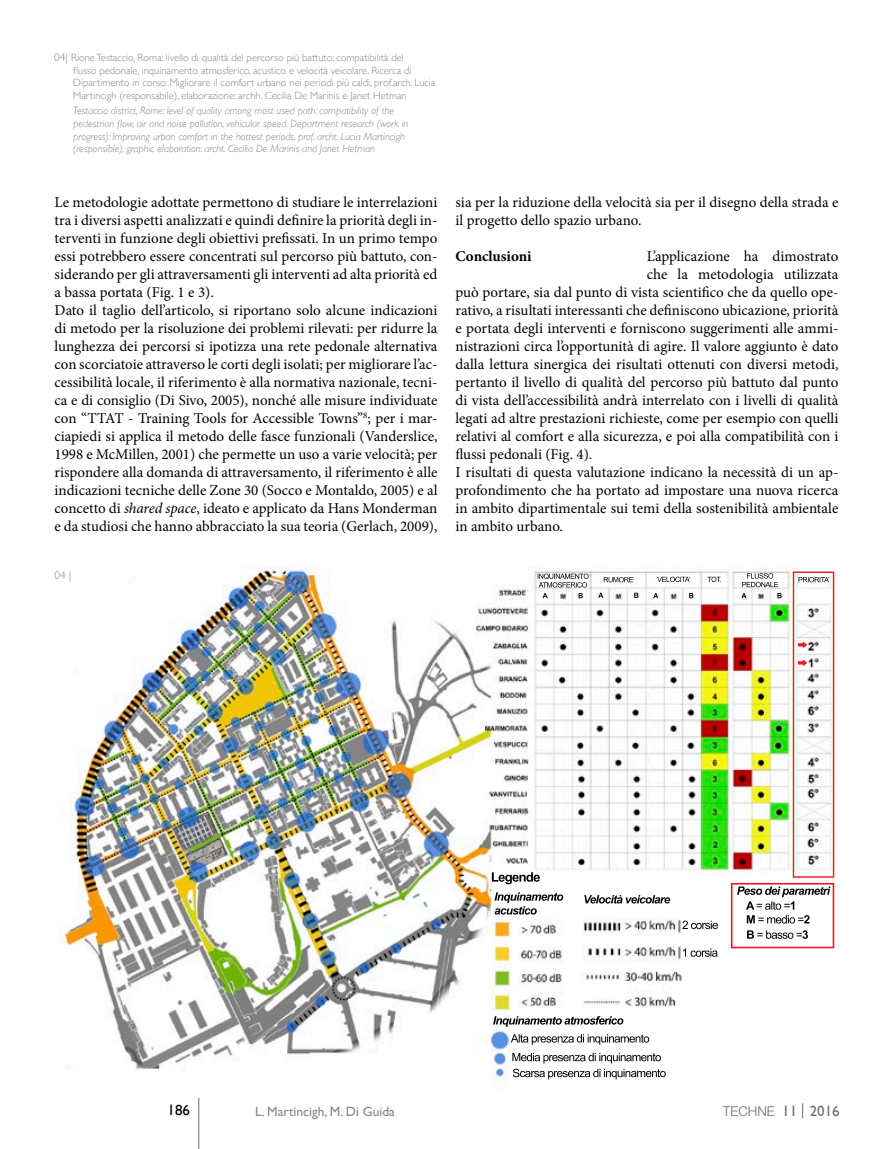
<style>
.page{position:relative;width:893px;height:1149px;background:#fff}
.page>*{position:absolute;margin:0;border:0;box-sizing:border-box;transform-origin:0 0}
.t1{font:15px/18px "Minion Pro";color:#000}
.t2{font:700 15px "Minion Pro";color:#000}
.t3{font:15px "Gill Sans";color:#000}
.t4{font:13.5px "Gill Sans";color:#878786}
.t5{font:300 13.5px "Helvetica Neue";color:#6e6e6e}
.t6{font:300 11.25px "Gill Sans";color:#878786}
.t7{font:300 10.5px/12.8px "Gill Sans";color:#878786}
.t8{font:italic 300 10.5px/12.8px "Gill Sans";color:#878786}
.s1{font-size:11.25px}
.s2{font-style:italic}
.s3{font-family:"Gill Sans";font-weight:400;font-size:15px}
</style>
<div class="page">
<svg style="left:802px;top:1103px;width:1px;height:15px"></svg>
<hr style="left:198px;top:1097px;width:1px;height:51px;background:#6e6e6e">
<img style="left:60px;top:566px;width:775px;height:518px">
<img style="left:793px;top:571px;width:41px;height:306px">
<svg style="left:798px;top:659px;width:9px;height:7px"></svg>
<svg style="left:798px;top:641px;width:9px;height:7px"></svg>
<img style="left:731px;top:882px;width:103px;height:66px">
<p class="t7" style="left:73px;top:51px;width:364px;text-indent:-19px"><span class="s1">04|</span> Rione Testaccio, Roma: livello di qualità del percorso più battuto: compatibilità del<br>flusso pedonale, inquinamento atmosferico, acustico e velocità veicolare. Ricerca di Dipartimento in corso: Migliorare il comfort urbano nei periodi più caldi, prof.arch. Lucia Martincigh (responsabile), elaborazione: archh. Cecilia De Marinis e Janet Hetman</p>
<p class="t8" style="left:73px;top:104px;width:337px">Testaccio district, Rome: level of quality among most used path: compatibility of the pedestrian flow, air and noise pollution, vehicular speed. Department research (work in progress): Improving urban comfort in the hottest periods, prof. archt. Lucia Martincigh (responsible), graphic elaboration: archt. Cecilia De Marinis and Janet Hetman</p>
<p class="t1" style="left:55px;top:193px;width:384px">Le metodologie adottate permettono di studiare le interrelazioni tra i diversi aspetti analizzati e quindi definire la priorità degli in&shy;terventi in funzione degli obiettivi prefissati. In un primo tempo essi potrebbero essere concentrati sul percorso più battuto, con&shy;siderando per gli attraversamenti gli interventi ad alta priorità ed a bassa portata (Fig. 1 e 3).<br>Dato il taglio dell’articolo, si riportano solo alcune indicazioni di metodo per la risoluzione dei problemi rilevati: per ridurre la lunghezza dei percorsi si ipotizza una rete pedonale alternativa con scorciatoie attraverso le corti degli isolati; per migliorare l’ac&shy;cessibilità locale, il riferimento è alla normativa nazionale, tecni&shy;ca e di consiglio (Di Sivo, 2005), nonché alle misure individuate con “TTAT - Training Tools for Accessible Towns”<sup>8</sup>; per i mar&shy;ciapiedi si applica il metodo delle fasce funzionali (Vanderslice, 1998 e McMillen, 2001) che permette un uso a varie velocità; per rispondere alla domanda di attraversamento, il riferimento è alle indicazioni tecniche delle Zone 30 (Socco e Montaldo, 2005) e al concetto di <span class="s2">shared space</span>, ideato e applicato da Hans Monderman e da studiosi che hanno abbracciato la sua teoria (Gerlach, 2009),</p>
<p class="t1" style="left:455px;top:193px;width:384px">sia per la riduzione della velocità sia per il disegno della strada e il progetto dello spazio urbano.</p>
<p class="t1" style="left:647px;top:247px;width:193px">L’applicazione ha dimostrato</p>
<p class="t1" style="left:647px;top:265px;width:193px">che la metodologia utilizzata</p>
<p class="t1" style="left:455px;top:283px;width:384px">può portare, sia dal punto di vista scientifico che da quello ope-</p>
<p class="t1" style="left:455px;top:301px;width:384px">rativo, a risultati interessanti che definiscono ubicazione, priorità</p>
<p class="t1" style="left:455px;top:319px;width:384px">e portata degli interventi e forniscono suggerimenti alle ammi-</p>
<p class="t1" style="left:455px;top:337px;width:384px">nistrazioni circa l’opportunità di agire. Il valore aggiunto è dato</p>
<p class="t1" style="left:455px;top:355px;width:384px">dalla lettura sinergica dei risultati ottenuti con diversi metodi,</p>
<p class="t1" style="left:455px;top:373px;width:384px">pertanto il livello di qualità del percorso più battuto dal punto</p>
<p class="t1" style="left:455px;top:391px;width:384px">di vista dell’accessibilità andrà interrelato con i livelli di qualità</p>
<p class="t1" style="left:455px;top:409px;width:384px">legati ad altre prestazioni richieste, come per esempio con quelli</p>
<p class="t1" style="left:455px;top:427px;width:384px">relativi al comfort e alla sicurezza, e poi alla compatibilità con i</p>
<p class="t1" style="left:455px;top:445px;width:138px">flussi pedonali (Fig. 4).</p>
<p class="t1" style="left:455px;top:463px;width:384px">I risultati di questa valutazione indicano la necessità di un ap-</p>
<p class="t1" style="left:455px;top:481px;width:384px">profondimento che ha portato ad impostare una nuova ricerca</p>
<p class="t1" style="left:455px;top:499px;width:384px">in ambito dipartimentale sui temi della sostenibilità ambientale</p>
<p class="t1" style="left:455px;top:517px;width:109px">in ambito urbano.</p>
<p class="t2" style="left:455px;top:245px;width:78px">Conclusioni</p>
<p class="t6" style="left:55px;top:566px;width:18px">04 |</p>
<p class="t3" style="left:168px;top:1100px;width:24px">186</p>
<p class="t4" style="left:255px;top:1102px;width:141px">L. Martincigh, M. Di Guida</p>
<p class="t5" style="left:723px;top:1102px;width:118px">TECHNE <span class="s3">11 2016</span></p>
</div>
